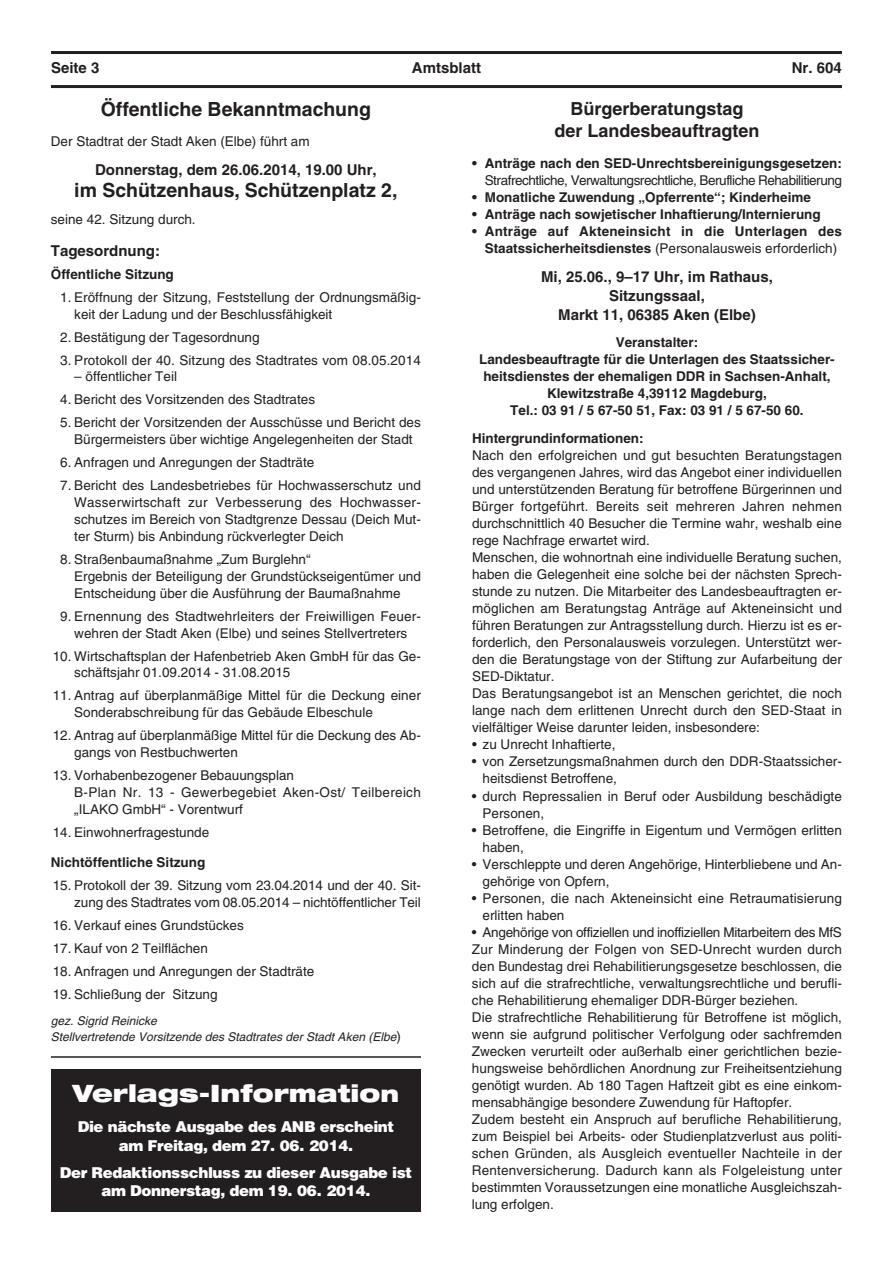
<style>
.page{position:relative;width:893px;height:1263px;background:#fff}
.page>*{position:absolute;margin:0;border:0;box-sizing:border-box;transform-origin:0 0}
.t1{font:900 expanded 24px "Helvetica Neue";color:#fff}
.t2{font:700 19.5px "Helvetica";color:#231f20}
.t3{font:700 18px/22.5px "Helvetica";color:#231f20;text-align:center}
.t4{font:700 15px/18.9px "Helvetica";color:#231f20;text-align:center}
.t5{font:900 15px/18.3px "Helvetica";letter-spacing:-.025em;color:#fff;text-align:center}
.t6{font:13.5px/17.1px "Helvetica";color:#231f20}
.t7{font:700 13.5px/17.1px "Helvetica";color:#231f20}
.t8{font:13.5px "Helvetica";letter-spacing:-.035em;color:#231f20}
.t9{font:italic 12px/16.2px "Helvetica";color:#231f20}
.s1{font-weight:400}
.s2{font-style:normal;font-size:13.5px}
.s3{font-size:22.5px}
</style>
<div class="page">
<hr style="left:51px;top:51px;width:791px;height:3px;background:#231f20">
<hr style="left:51px;top:85px;width:791px;height:3px;background:#231f20">
<hr style="left:51px;top:1056px;width:370px;height:2px;background:#231f20">
<div style="left:51px;top:1069px;width:370px;height:143px;background:#231f20"></div>
<p class="t4" style="left:51px;top:60px;width:50px">Seite 3</p>
<p class="t4" style="left:412px;top:60px;width:71px">Amtsblatt</p>
<p class="t4" style="left:792px;top:60px;width:52px">Nr. 604</p>
<h3 class="t3" style="left:555px;top:99px;width:206px">Bürgerberatungstag der Landesbeauftragten</h3>
<p class="t7" style="left:472px;top:156px;width:371px">• Anträge nach den SED-Unrechtsbereinigungsgesetzen:</p>
<p class="t8" style="left:485px;top:175px;width:359px">Strafrechtliche, Verwaltungsrechtliche, Berufliche Rehabilitierung</p>
<p class="t7" style="left:472px;top:190px;width:340px">• Monatliche Zuwendung „Opferrente“; Kinderheime</p>
<p class="t7" style="left:472px;top:207px;width:350px">• Anträge nach sowjetischer Inhaftierung/Internierung</p>
<p class="t7" style="left:485px;top:224px;width:359px;text-indent:-13px">• Anträge auf Akteneinsicht in die Unterlagen des<br>Staatssicherheitsdienstes <span class="s1">(Personalausweis erforderlich)</span></p>
<p class="t4" style="left:541px;top:269px;width:233px">Mi, 25.06., 9–17 Uhr, im Rathaus,<br>Sitzungssaal,<br>Markt 11, 06385 Aken (Elbe)</p>
<p class="t7" style="left:479px;top:335px;width:357px;text-align:center">Veranstalter:<br>Landesbeauftragte für die Unterlagen des Staatssicher&shy;heitsdienstes der ehemaligen DDR in Sachsen-Anhalt, Klewitzstraße 4,39112 Magdeburg,<br>Tel.: 03 91 / 5 67-50 51, Fax: 03 91 / 5 67-50 60.</p>
<p class="t7" style="left:472px;top:431px;width:173px">Hintergrundinformationen:</p>
<p class="t6" style="left:472px;top:448px;width:371px">Nach den erfolgreichen und gut besuchten Beratungstagen des vergangenen Jahres, wird das Angebot einer individuellen und unterstützenden Beratung für betroffene Bürgerinnen und Bürger fortgeführt. Bereits seit mehreren Jahren nehmen durchschnittlich 40 Besucher die Termine wahr, weshalb eine rege Nachfrage erwartet wird.<br>Menschen, die wohnortnah eine individuelle Beratung suchen, haben die Gelegenheit eine solche bei der nächsten Sprech&shy;stunde zu nutzen. Die Mitarbeiter des Landesbeauftragten er&shy;möglichen am Beratungstag Anträge auf Akteneinsicht und führen Beratungen zur Antragsstellung durch. Hierzu ist es er&shy;forderlich, den Personalausweis vorzulegen. Unterstützt wer&shy;den die Beratungstage von der Stiftung zur Aufarbeitung der SED-Diktatur.<br>Das Beratungsangebot ist an Menschen gerichtet, die noch lange nach dem erlittenen Unrecht durch den SED-Staat in vielfältiger Weise darunter leiden, insbesondere:</p>
<p class="t6" style="left:472px;top:737px;width:145px">• zu Unrecht Inhaftierte,</p>
<p class="t6" style="left:483px;top:754px;width:361px;text-indent:-11px">• von Zersetzungsmaßnahmen durch den DDR-Staatssicher&shy;heitsdienst Betroffene,</p>
<p class="t6" style="left:483px;top:788px;width:361px;text-indent:-11px">• durch Repressalien in Beruf oder Ausbildung beschädigte<br>Personen,</p>
<p class="t6" style="left:483px;top:822px;width:361px;text-indent:-11px">• Betroffene, die Eingriffe in Eigentum und Vermögen erlitten haben,</p>
<p class="t6" style="left:483px;top:857px;width:361px;text-indent:-11px">• Verschleppte und deren Angehörige, Hinterbliebene und An&shy;gehörige von Opfern,</p>
<p class="t6" style="left:483px;top:891px;width:361px;text-indent:-11px">• Personen, die nach Akteneinsicht eine Retraumatisierung erlitten haben</p>
<p class="t6" style="left:472px;top:925px;width:371px">• Angehörige von offiziellen und inoffiziellen Mitarbeitern des MfS Zur Minderung der Folgen von SED-Unrecht wurden durch den Bundestag drei Rehabilitierungsgesetze beschlossen, die sich auf die strafrechtliche, verwaltungsrechtliche und berufli&shy;che Rehabilitierung ehemaliger DDR-Bürger beziehen.<br>Die strafrechtliche Rehabilitierung für Betroffene ist möglich, wenn sie aufgrund politischer Verfolgung oder sachfremden Zwecken verurteilt oder außerhalb einer gerichtlichen bezie&shy;hungsweise behördlichen Anordnung zur Freiheitsentziehung genötigt wurden. Ab 180 Tagen Haftzeit gibt es eine einkom&shy;mensabhängige besondere Zuwendung für Haftopfer.<br>Zudem besteht ein Anspruch auf berufliche Rehabilitierung, zum Beispiel bei Arbeits- oder Studienplatzverlust aus politi&shy;schen Gründen, als Ausgleich eventueller Nachteile in der Rentenversicherung. Dadurch kann als Folgeleistung unter bestimmten Voraussetzungen eine monatliche Ausgleichszah&shy;lung erfolgen.</p>
<h2 class="t2" style="left:101px;top:102px;width:272px">Öffentliche Bekanntmachung</h2>
<p class="t6" style="left:51px;top:134px;width:260px">Der Stadtrat der Stadt Aken (Elbe) führt am</p>
<p class="t4" style="left:95px;top:162px;width:283px">Donnerstag, dem 26.06.2014, 19.00 Uhr,</p>
<h2 class="t2" style="left:74px;top:183px;width:325px">im Schützenhaus, Schützenplatz 2,</h2>
<p class="t6" style="left:51px;top:212px;width:146px">seine 42. Sitzung durch.</p>
<p class="t4" style="left:51px;top:243px;width:111px">Tagesordnung:</p>
<p class="t7" style="left:51px;top:267px;width:124px">Öffentliche Sitzung</p>
<p class="t6" style="left:74px;top:290px;width:348px;text-indent:-14px">1. Eröffnung der Sitzung, Feststellung der Ordnungsmäßig&shy;keit der Ladung und der Beschlussfähigkeit</p>
<p class="t6" style="left:60px;top:330px;width:201px">2. Bestätigung der Tagesordnung</p>
<p class="t6" style="left:60px;top:353px;width:362px">3. Protokoll der 40. Sitzung des Stadtrates vom 08.05.2014</p>
<p class="t6" style="left:74px;top:369px;width:104px">– öffentlicher Teil</p>
<p class="t6" style="left:60px;top:392px;width:256px">4. Bericht des Vorsitzenden des Stadtrates</p>
<p class="t6" style="left:60px;top:415px;width:362px;text-align:center">5. Bericht der Vorsitzenden der Ausschüsse und Bericht des<br>Bürgermeisters über wichtige Angelegenheiten der Stadt</p>
<p class="t6" style="left:60px;top:455px;width:256px">6. Anfragen und Anregungen der Stadträte</p>
<p class="t6" style="left:74px;top:478px;width:348px;text-align:justify;text-indent:-14px">7. Bericht des Landesbetriebes für Hochwasserschutz und Wasserwirtschaft zur Verbesserung des Hochwasser&shy;schutzes im Bereich von Stadtgrenze Dessau (Deich Mut&shy;ter Sturm) bis Anbindung rückverlegter Deich</p>
<p class="t6" style="left:74px;top:552px;width:348px;text-indent:-14px">8. Straßenbaumaßnahme „Zum Burglehn“<br>Ergebnis der Beteiligung der Grundstückseigentümer und<br>Entscheidung über die Ausführung der Baumaßnahme</p>
<p class="t6" style="left:60px;top:609px;width:362px;text-align:center">9. Ernennung des Stadtwehrleiters der Freiwilligen Feuer&shy;wehren der Stadt Aken (Elbe) und seines Stellvertreters</p>
<p class="t6" style="left:74px;top:648px;width:348px;text-indent:-22px">10. Wirtschaftsplan der Hafenbetrieb Aken GmbH für das Ge&shy;schäftsjahr 01.09.2014 - 31.08.2015</p>
<p class="t6" style="left:74px;top:688px;width:348px;text-indent:-22px">11. Antrag auf überplanmäßige Mittel für die Deckung einer<br>Sonderabschreibung für das Gebäude Elbeschule</p>
<p class="t6" style="left:74px;top:728px;width:348px;text-indent:-22px">12. Antrag auf überplanmäßige Mittel für die Deckung des Ab&shy;gangs von Restbuchwerten</p>
<p class="t6" style="left:74px;top:768px;width:348px;text-indent:-22px">13. Vorhabenbezogener Bebauungsplan<br>B-Plan Nr. 13 - Gewerbegebiet Aken-Ost/ Teilbereich „ILAKO GmbH“ - Vorentwurf</p>
<p class="t6" style="left:53px;top:825px;width:158px">14. Einwohnerfragestunde</p>
<p class="t7" style="left:51px;top:855px;width:156px">Nichtöffentliche Sitzung</p>
<p class="t6" style="left:53px;top:878px;width:370px;text-align:right">15. Protokoll der 39. Sitzung vom 23.04.2014 und der 40. Sit&shy;zung des Stadtrates vom 08.05.2014 – nichtöffentlicher Teil</p>
<p class="t6" style="left:53px;top:918px;width:193px">16. Verkauf eines Grundstückes</p>
<p class="t6" style="left:53px;top:941px;width:157px">17. Kauf von 2 Teilflächen</p>
<p class="t6" style="left:53px;top:964px;width:263px">18. Anfragen und Anregungen der Stadträte</p>
<p class="t6" style="left:53px;top:987px;width:166px">19. Schließung der Sitzung</p>
<p class="t9" style="left:51px;top:1014px;width:351px">gez. Sigrid Reinicke<br>Stellvertretende Vorsitzende des Stadtrates der Stadt Aken (Elbe<span class="s2">)</span></p>
<h1 class="t1" style="left:73px;top:1084px;width:328px">Verlags-Informatio<span class="s3">n</span></h1>
<p class="t5" style="left:78px;top:1118px;width:318px">Die nächste Ausgabe des ANB erscheint am Freitag, dem 27. 06. 2014.</p>
<p class="t5" style="left:60px;top:1164px;width:354px">Der Redaktionsschluss zu dieser Ausgabe ist am Donnerstag, dem 19. 06. 2014.</p>
</div>
